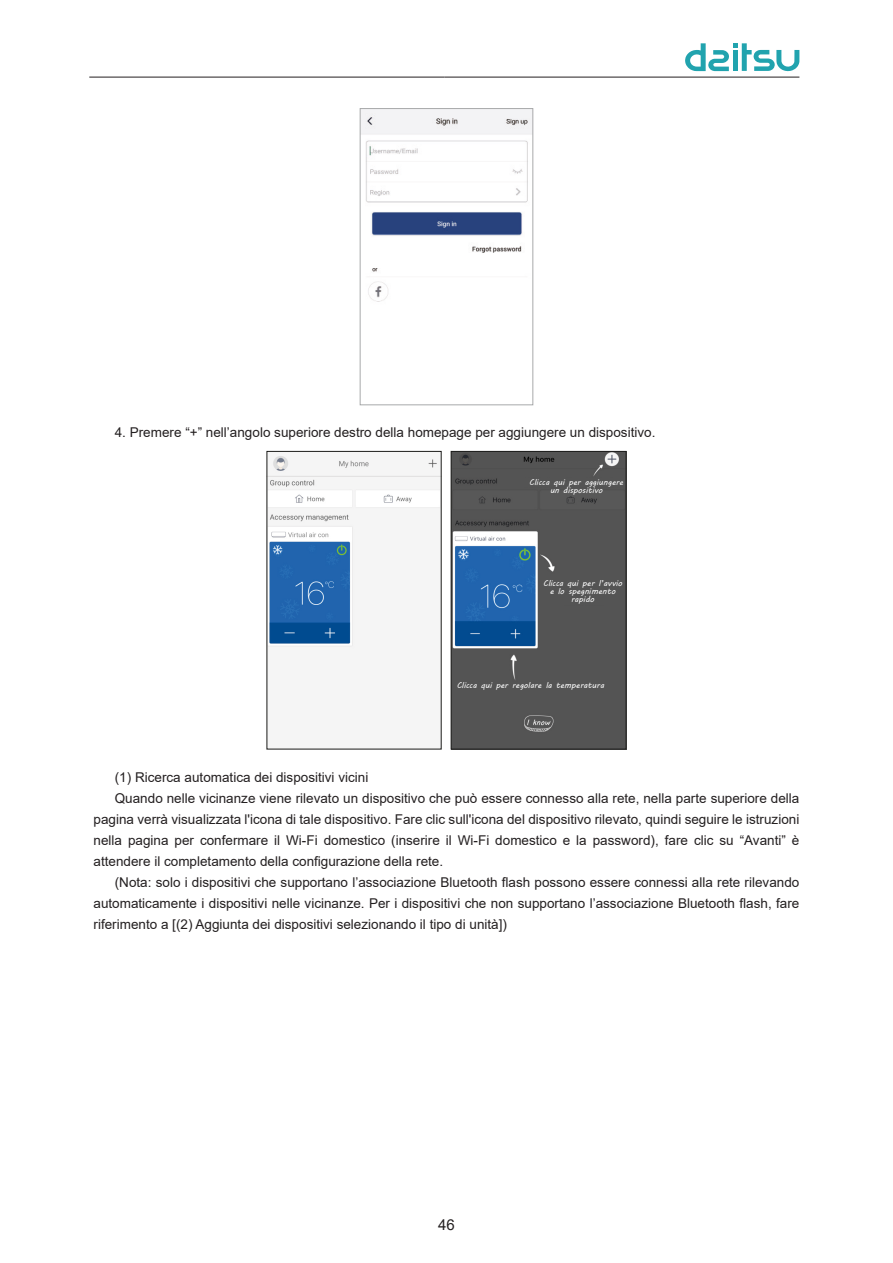
<style>
.page{position:relative;width:893px;height:1263px;background:#fff}
.page>*{position:absolute;margin:0;border:0;box-sizing:border-box;transform-origin:0 0}
.t1{font:15px "Arial";color:#231f20}
.Arial_9_Just_Sagnia{font:13.5px/21px "Arial";color:#231f20;text-align:justify}
.Escrit_5_5_centrat_-_blanc{font:8.25px/8.2px "MV Boli";color:#fff;text-align:center}
</style>
<div class="page">
<hr style="left:89px;top:77px;width:355px;height:1px;background:#231f20">
<hr style="left:444px;top:77px;width:355px;height:1px;background:#231f20">
<svg style="left:685px;top:43px;width:114px;height:28px"></svg>
<div style="left:733px;top:50px;width:5px;height:21px;background:#21a3ae"></div>
<img style="left:362px;top:110px;width:169px;height:192px">
<div style="left:360px;top:108px;width:173px;height:297px;border:1px solid #a8a9aa"></div>
<img style="left:269px;top:455px;width:171px;height:194px">
<img style="left:453px;top:453px;width:171px;height:294px">
<div style="left:451px;top:451px;width:175px;height:298px;border:1px solid #1d1d1b"></div>
<div style="left:522px;top:478px;width:99px;height:9px;background:#545454"></div>
<div style="left:540px;top:576px;width:83px;height:29px;background:#545454"></div>
<div style="left:458px;top:682px;width:149px;height:13px;background:#545454"></div>
<p class="Arial_9_Just_Sagnia" style="left:115px;top:421px;width:542px">4. Premere “+” nell’angolo superiore destro della homepage per aggiungere un dispositivo.</p>
<p class="Escrit_5_5_centrat_-_blanc" style="left:529px;top:478px;width:96px">Clicca qui per aggiungere un dispositivo</p>
<p class="Escrit_5_5_centrat_-_blanc" style="left:543px;top:579px;width:81px">Clicca qui per l’avvio e lo spegnimento rapido</p>
<p class="Escrit_5_5_centrat_-_blanc" style="left:457px;top:681px;width:149px">Clicca qui per regolare la temperatura</p>
<p class="Arial_9_Just_Sagnia" style="left:115px;top:766px;width:255px">(1) Ricerca automatica dei dispositivi vicini</p>
<p class="Arial_9_Just_Sagnia" style="left:94px;top:787px;width:707px;text-indent:21px">Quando nelle vicinanze viene rilevato un dispositivo che può essere connesso alla rete, nella parte superiore della pagina verrà visualizzata l'icona di tale dispositivo. Fare clic sull'icona del dispositivo rilevato, quindi seguire le istruzioni nella pagina per confermare il Wi-Fi domestico (inserire il Wi-Fi domestico e la password), fare clic su “Avanti” è attendere il completamento della configurazione della rete.</p>
<p class="Arial_9_Just_Sagnia" style="left:94px;top:871px;width:707px;text-indent:21px">(Nota: solo i dispositivi che supportano l’associazione Bluetooth flash possono essere connessi alla rete rilevando automaticamente i dispositivi nelle vicinanze. Per i dispositivi che non supportano l’associazione Bluetooth flash, fare riferimento a [(2) Aggiunta dei dispositivi selezionando il tipo di unità])</p>
<p class="t1" style="left:438px;top:1214px;width:18px">46</p>
</div>
